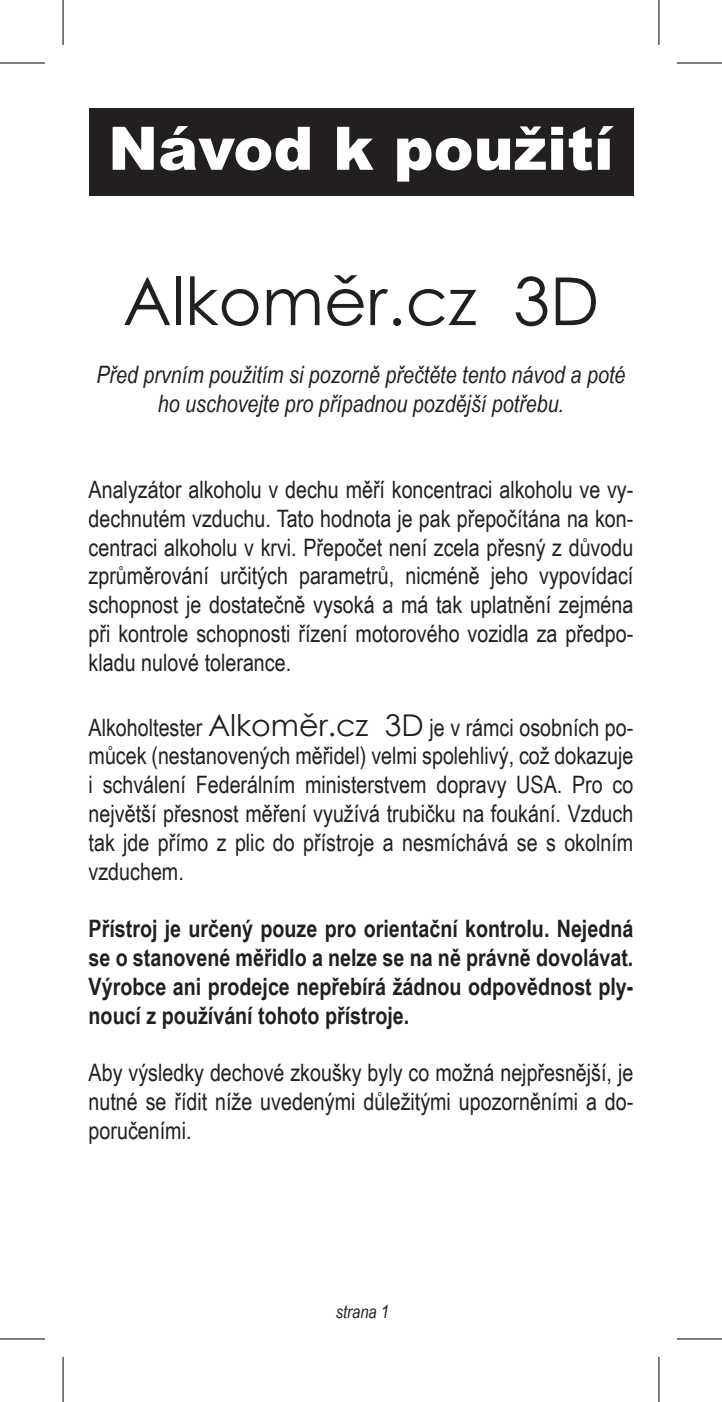
<style>
.page{position:relative;width:722px;height:1402px;background:#fff}
.page>*{position:absolute;margin:0;border:0;box-sizing:border-box;transform-origin:0 0}
.t1{font:66.3px "Century Gothic";color:#231f20}
.t2{font:900 60px "Arial";color:#fff}
.t3{font:24px/28.8px "Arial Narrow";color:#231f20;text-align:justify}
.t4{font:700 24px/28.8px "Arial Narrow";color:#231f20;text-align:justify}
.t5{font:italic 24px/28.8px "Arial Narrow";color:#231f20;text-align:center}
.t6{font:italic 18px "Arial Narrow";color:#231f20}
.s1{font-family:"Century Gothic";font-size:30px}
</style>
<div class="page">
<div style="left:89px;top:108px;width:544px;height:88px;background:#231f20"></div>
<svg style="left:659px;top:0;width:1px;height:45px"></svg>
<svg style="left:659px;top:1357px;width:1px;height:45px"></svg>
<hr style="left:0;top:62px;width:45px;height:2px;background:#000">
<hr style="left:676px;top:62px;width:45px;height:2px;background:#000">
<hr style="left:0;top:1338px;width:45px;height:1px;background:#000">
<hr style="left:676px;top:1338px;width:45px;height:1px;background:#000">
<hr style="left:62px;top:0;width:2px;height:45px;background:#000">
<hr style="left:62px;top:1357px;width:2px;height:45px;background:#000">
<hr style="left:658px;top:0;width:1px;height:45px;background:#000">
<hr style="left:658px;top:1357px;width:1px;height:45px;background:#000">
<p class="t2" style="left:108px;top:105px;width:507px">Návod k použití</p>
<p class="t1" style="left:123px;top:255px;width:478px">Alkoměr.cz 3D</p>
<p class="t5" style="left:96px;top:359px;width:530px">Před prvním použitím si pozorně přečtěte tento návod a poté ho uschovejte pro případnou pozdější potřebu.</p>
<p class="t3" style="left:89px;top:474px;width:546px">Analyzátor alkoholu v dechu měří koncentraci alkoholu ve vy&shy;dechnutém vzduchu. Tato hodnota je pak přepočítána na kon&shy;centraci alkoholu v krvi. Přepočet není zcela přesný z důvodu zprůměrování určitých parametrů, nicméně jeho vypovídací schopnost je dostatečně vysoká a má tak uplatnění zejména při kontrole schopnosti řízení motorového vozidla za předpo&shy;kladu nulové tolerance.</p>
<p class="t3" style="left:89px;top:712px;width:546px">Alkoholtester <span class="s1">Alkoměr.cz 3D</span> je v rámci osobních po&shy;můcek (nestanovených měřidel) velmi spolehlivý, což dokazuje i schválení Federálním ministerstvem dopravy USA. Pro co největší přesnost měření využívá trubičku na foukání. Vzduch tak jde přímo z plic do přístroje a nesmíchává se s okolním vzduchem.</p>
<p class="t4" style="left:89px;top:913px;width:546px">Přístroj je určený pouze pro orientační kontrolu. Nejedná se o stanovené měřidlo a nelze se na ně právně dovolávat.<br>Výrobce ani prodejce nepřebírá žádnou odpovědnost ply&shy;noucí z používání tohoto přístroje.</p>
<p class="t3" style="left:89px;top:1057px;width:546px">Aby výsledky dechové zkoušky byly co možná nejpřesnější, je nutné se řídit níže uvedenými důležitými upozorněními a do&shy;poručeními.</p>
<p class="t6" style="left:335px;top:1299px;width:55px">strana 1</p>
</div>
